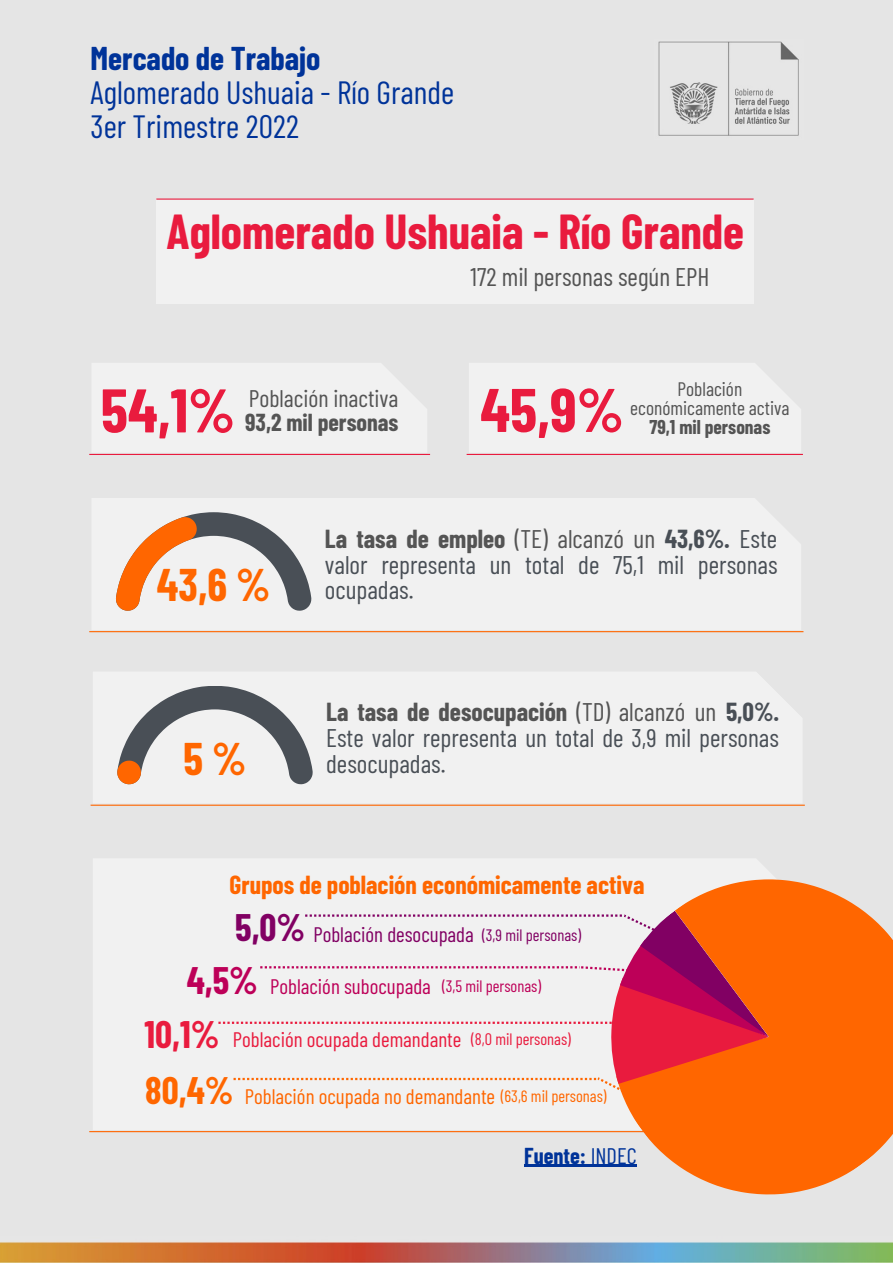
<style>
.page{position:relative;width:893px;height:1264px;background:#fff}
.page>*{position:absolute;margin:0;border:0;box-sizing:border-box;transform-origin:0 0}
.t1{font:700 61.5px "Barlow Condensed";color:#e91b3e}
.t2{font:700 48px "Barlow Condensed";color:#e91b3e}
.t3{font:700 44.7px "Barlow Condensed";color:#f60}
.t4{font:32.1px/33.8px "Barlow Condensed";color:#039}
.t5{font:700 32.1px "Barlow Condensed";color:#039}
.t6{font:25.5px/25.8px "Barlow Condensed";color:#494f56}
.t7{font:700 25.5px "Barlow Condensed";color:#545454}
.t8{font:700 25.5px "Barlow Condensed";color:#f60}
.t9{font:25.5px "Barlow Condensed";color:#545454}
.t10{font:24px "Barlow Condensed";color:#545454}
.t11{font:700 24px "Barlow Condensed";color:#545454}
.t12{font:700 22.5px "Barlow Condensed";color:#039}
.t13{font:21px "Barlow Condensed";color:#f60}
.t14{font:21px "Barlow Condensed";color:#e91b3e}
.t15{font:21px "Barlow Condensed";color:#810063}
.t16{font:21px "Barlow Condensed";color:#bd0058}
.t17{font:19.5px/19px "Barlow Condensed";color:#545454;text-align:center}
.t18{font:700 19.5px "Barlow Condensed";color:#545454}
.t19{font:16.5px "Barlow Condensed";color:#f60}
.t20{font:16.5px "Barlow Condensed";color:#810063}
.t21{font:16.5px "Barlow Condensed";color:#bd0058}
.t22{font:16.5px "Barlow Condensed";color:#e91b3e}
.s1{font-weight:400}
.s2{color:#494f56}
.s3{font-weight:400;color:#494f56}
.s4{font-weight:700;font-size:44.7px;color:#f60}
.s5{font-weight:700;color:#545454}
.s6{color:#545454}
.s7{font-weight:700}
.s8{font-weight:700;font-size:37.5px}
</style>
<div class="page">
<div style="left:0;top:0;width:892px;height:1262px;background:#e5e5e5"></div>
<img style="left:0;top:1242px;width:892px;height:20px">
<img style="left:658px;top:41px;width:141px;height:95px">
<div style="left:156px;top:199px;width:597px;height:105px;background:#f1f1f1"></div>
<hr style="left:156px;top:198px;width:597px;height:2px;background:#e91b3e">
<div style="left:92px;top:498px;width:709px;height:132px;background:#f1f1f1"></div>
<hr style="left:89px;top:631px;width:714px;height:1px;background:#f60">
<svg style="left:116px;top:512px;width:195px;height:98px"></svg>
<div style="left:89px;top:363px;width:340px;height:91px;background:#f1f1f1"></div>
<hr style="left:89px;top:454px;width:341px;height:1px;background:#e91b3e">
<div style="left:467px;top:363px;width:336px;height:92px;background:#f1f1f1"></div>
<hr style="left:466px;top:454px;width:336px;height:1px;background:#e91b3e">
<div style="left:93px;top:672px;width:709px;height:131px;background:#f1f1f1"></div>
<hr style="left:91px;top:804px;width:713px;height:1px;background:#f60">
<svg style="left:117px;top:685px;width:196px;height:99px"></svg>
<div style="left:93px;top:859px;width:683px;height:271px;background:#f1f1f1"></div>
<hr style="left:89px;top:1131px;width:714px;height:1px;background:#f60">
<svg style="left:616px;top:879px;width:276px;height:315px;fill:#f60"></svg>
<svg style="left:218px;top:910px;width:550px;height:196px"></svg>
<hr style="left:524px;top:1164px;width:62px;height:2px;background:#039">
<hr style="left:586px;top:1164px;width:50px;height:2px;background:#039">
<p class="t5" style="left:91px;top:38px;width:231px">Mercado de Trabajo</p>
<p class="t4" style="left:91px;top:74px;width:365px">Aglomerado Ushuaia - Río Grande<br>3er Trimestre 2022</p>
<h2 class="t2" style="left:166px;top:200px;width:579px">Aglomerado Ushuaia - Río Grande</h2>
<p class="t9" style="left:470px;top:261px;width:240px">172 mil personas según EPH</p>
<h1 class="t1" style="left:101px;top:371px;width:136px">54,1%</h1>
<h1 class="t1" style="left:480px;top:370px;width:145px">45,9%</h1>
<p class="t10" style="left:249px;top:383px;width:151px">Población inactiva</p>
<p class="t11" style="left:245px;top:407px;width:155px">93,2 mil personas</p>
<p class="t17" style="left:630px;top:378px;width:161px">Población económicamente activa</p>
<p class="t18" style="left:649px;top:414px;width:122px">79,1 mil personas</p>
<p class="t7" style="left:325px;top:522px;width:454px">La tasa de empleo <span class="s1">(TE) alcanzó un</span> <span class="s2">43,6%.</span> <span class="s3">Este</span></p>
<p class="t6" style="left:325px;top:550px;width:454px">valor representa un total de 75,1 mil personas</p>
<p class="t6" style="left:157px;top:576px;width:258px"><span class="s4">43,6 %</span> ocupadas.</p>
<h3 class="t3" style="left:183px;top:730px;width:64px">5%</h3>
<p class="t6" style="left:326px;top:698px;width:454px"><span class="s5">La tasa de desocupación</span> <span class="s6">(TD) alcanzó un</span> <span class="s7">5,0%.<br></span>Este valor representa un total de 3,9 mil personas</p>
<p class="t6" style="left:326px;top:750px;width:121px">desocupadas.</p>
<p class="t8" style="left:229px;top:868px;width:416px">Grupos de población económicamente activa</p>
<p class="t15" style="left:235px;top:921px;width:240px"><span class="s8">5,0%</span> Población desocupada</p>
<p class="t16" style="left:187px;top:972px;width:246px"><span class="s8">4,5%</span> Población subocupada</p>
<p class="t14" style="left:144px;top:1025px;width:318px"><span class="s8">10,1%</span> Población ocupada demandante</p>
<p class="t13" style="left:145px;top:1082px;width:351px"><span class="s8">80,4%</span> Población ocupada no demandante</p>
<p class="t12" style="left:524px;top:1141px;width:114px">Fuente: <span class="s1">INDEC</span></p>
<p class="t20" style="left:482px;top:924px;width:100px">(3,9 mil personas)</p>
<p class="t21" style="left:442px;top:975px;width:100px">(3,5 mil personas)</p>
<p class="t22" style="left:471px;top:1028px;width:101px">(8,0 mil personas)</p>
<p class="t19" style="left:501px;top:1085px;width:107px">(63,6 mil personas)</p>
</div>
